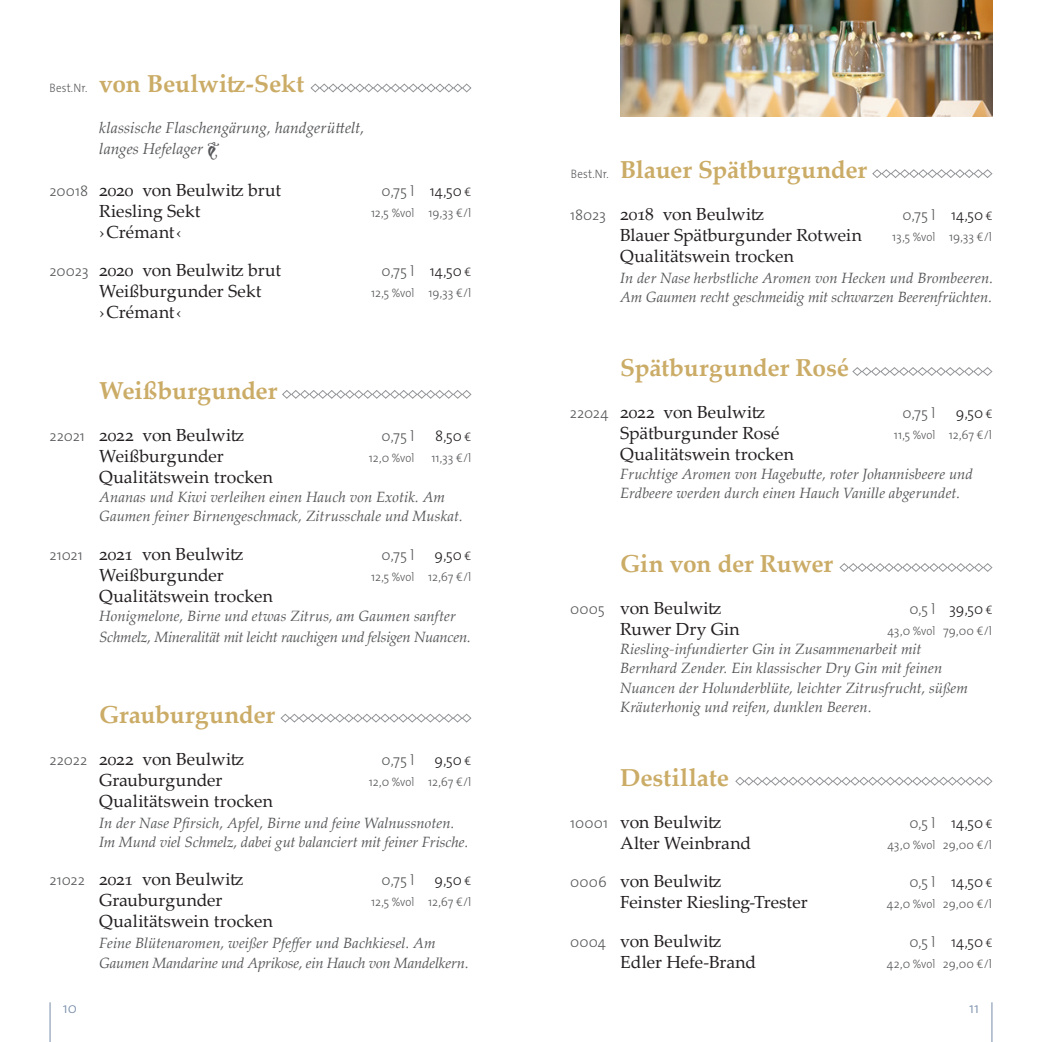
<style>
.page{position:relative;width:1042px;height:1042px;background:#fff}
.page>*{position:absolute;margin:0;border:0;box-sizing:border-box;transform-origin:0 0}
.t1{font:700 24.5px "Palatino Linotype";letter-spacing:-.005em;color:#cbac67}
.t2{font:17.5px "Palatino Linotype";color:#231f20}
.t3{font:italic 15.75px/21px "Palatino Linotype";letter-spacing:.005em;color:#57585a}
.t4{font:italic 14.88px/19.2px "Palatino Linotype";color:#57585a}
.t5{font:300 14.88px "The Mix";letter-spacing:-.01em;color:#231f20}
.t6{font:300 14.88px "The Mix";letter-spacing:.005em;color:#57585a}
.t7{font:300 14.88px "The Mix";color:#778ca9}
.t8{font:300 12.25px "The Mix";color:#57585a}
.s1{font-family:"The Mix";font-weight:300;font-size:12.25px;color:#57585a}
.s2{font-family:"Minion Pro";font-style:normal}
.s3{font-family:"The Mix";font-weight:300;font-size:14.88px;color:#57585a}
.s4{color:#231f20}
.s5{font-size:12.25px;color:#231f20}
.s6{font-size:12.25px}
.s7{color:#57585a}
</style>
<div class="page">
<svg style="left:872px;top:169px;width:121px;height:9px"></svg>
<hr style="left:991px;top:1002px;width:1px;height:40px;background:#778ca9">
<hr style="left:50px;top:1002px;width:1px;height:40px;background:#778ca9">
<svg style="left:735px;top:777px;width:258px;height:9px"></svg>
<svg style="left:310px;top:83px;width:162px;height:10px"></svg>
<img style="left:620px;top:0;width:372px;height:117px">
<svg style="left:280px;top:713px;width:192px;height:10px"></svg>
<svg style="left:282px;top:390px;width:190px;height:9px"></svg>
<svg style="left:839px;top:563px;width:154px;height:9px"></svg>
<svg style="left:852px;top:367px;width:141px;height:9px"></svg>
<h1 class="t1" style="left:50px;top:67px;width:256px"><span class="s1">Best.Nr.</span> von Beulwitz-Sekt</h1>
<p class="t3" style="left:99px;top:116px;width:267px">klassische Flaschengärung, handgerüttelt, langes Hefelager <span class="s2">•</span></p>
<p class="t2" style="left:50px;top:177px;width:233px"><span class="s3">20018</span> 2020 von Beulwitz brut</p>
<p class="t6" style="left:381px;top:183px;width:91px">0,75 l <span class="s4">14,50</span> <span class="s5">€</span></p>
<p class="t2" style="left:99px;top:198px;width:103px">Riesling Sekt</p>
<p class="t8" style="left:371px;top:206px;width:102px">12,5 %vol 19,33 €/l</p>
<p class="t2" style="left:99px;top:219px;width:84px">› Crémant ‹</p>
<p class="t2" style="left:50px;top:258px;width:233px"><span class="s3">20023</span> 2020 von Beulwitz brut</p>
<p class="t6" style="left:381px;top:264px;width:91px">0,75 l <span class="s4">14,50</span> <span class="s5">€</span></p>
<p class="t2" style="left:99px;top:279px;width:164px">Weißburgunder Sekt</p>
<p class="t8" style="left:371px;top:287px;width:102px">12,5 %vol 19,33 €/l</p>
<p class="t2" style="left:99px;top:300px;width:84px">› Crémant ‹</p>
<h1 class="t1" style="left:99px;top:381px;width:180px">Weißburgunder</h1>
<p class="t2" style="left:50px;top:422px;width:196px"><span class="s3">22021</span> 2022 von Beulwitz</p>
<p class="t6" style="left:381px;top:428px;width:34px">0,75 l</p>
<p class="t5" style="left:435px;top:428px;width:38px">8,50 <span class="s6">€</span></p>
<p class="t2" style="left:99px;top:443px;width:126px">Weißburgunder</p>
<p class="t8" style="left:369px;top:451px;width:47px">12,0 %vol</p>
<p class="t8" style="left:431px;top:451px;width:41px">11,33 €/l</p>
<p class="t2" style="left:99px;top:464px;width:175px">Qualitätswein trocken</p>
<p class="t4" style="left:99px;top:488px;width:365px">Ananas und Kiwi verleihen einen Hauch von Exotik. Am<br>Gaumen feiner Birnengeschmack, Zitrusschale und Muskat.</p>
<p class="t2" style="left:50px;top:541px;width:195px"><span class="s3">21021</span> 2021 von Beulwitz</p>
<p class="t6" style="left:381px;top:547px;width:34px">0,75 l</p>
<p class="t5" style="left:435px;top:547px;width:38px">9,50 <span class="s6">€</span></p>
<p class="t2" style="left:99px;top:562px;width:126px">Weißburgunder</p>
<p class="t8" style="left:371px;top:570px;width:102px">12,5 %vol 12,67 €/l</p>
<p class="t2" style="left:99px;top:583px;width:175px">Qualitätswein trocken</p>
<p class="t4" style="left:99px;top:606px;width:373px;line-height:21px">Honigmelone, Birne und etwas Zitrus, am Gaumen sanfter<br>Schmelz, Mineralität mit leicht rauchigen und felsigen Nuancen.</p>
<h1 class="t1" style="left:99px;top:704px;width:177px">Grauburgunder</h1>
<p class="t2" style="left:50px;top:746px;width:196px"><span class="s3">22022</span> 2022 von Beulwitz</p>
<p class="t6" style="left:381px;top:752px;width:34px">0,75 l</p>
<p class="t5" style="left:435px;top:752px;width:38px">9,50 <span class="s6">€</span></p>
<p class="t2" style="left:99px;top:767px;width:125px">Grauburgunder</p>
<p class="t8" style="left:369px;top:775px;width:104px">12,0 %vol 12,67 €/l</p>
<p class="t2" style="left:99px;top:788px;width:175px">Qualitätswein trocken</p>
<p class="t4" style="left:99px;top:812px;width:371px">In der Nase Pfirsich, Apfel, Birne und feine Walnussnoten.<br>Im Mund viel Schmelz, dabei gut balanciert mit feiner Frische.</p>
<p class="t2" style="left:50px;top:867px;width:195px"><span class="s3">21022</span> 2021 von Beulwitz</p>
<p class="t6" style="left:381px;top:873px;width:34px">0,75 l</p>
<p class="t5" style="left:435px;top:873px;width:38px">9,50 <span class="s6">€</span></p>
<p class="t2" style="left:99px;top:888px;width:125px">Grauburgunder</p>
<p class="t8" style="left:371px;top:896px;width:102px">12,5 %vol 12,67 €/l</p>
<p class="t2" style="left:99px;top:909px;width:175px">Qualitätswein trocken</p>
<p class="t4" style="left:99px;top:933px;width:371px">Feine Blütenaromen, weißer Pfeffer und Bachkiesel. Am<br>Gaumen Mandarine und Aprikose, ein Hauch von Mandelkern.</p>
<h1 class="t1" style="left:571px;top:160px;width:298px"><span class="s1">Best.Nr.</span> Blauer Spätburgunder</h1>
<p class="t2" style="left:570px;top:202px;width:195px"><span class="s3">18023</span> 2018 von Beulwitz</p>
<p class="t6" style="left:902px;top:208px;width:92px">0,75 l <span class="s4">14,50</span> <span class="s5">€</span></p>
<p class="t2" style="left:620px;top:223px;width:243px">Blauer Spätburgunder Rotwein</p>
<p class="t8" style="left:892px;top:231px;width:101px">13,5 %vol 19,33 €/l</p>
<p class="t2" style="left:620px;top:244px;width:175px">Qualitätswein trocken</p>
<p class="t4" style="left:620px;top:269px;width:374px">In der Nase herbstliche Aromen von Hecken und Brombeeren.<br>Am Gaumen recht geschmeidig mit schwarzen Beerenfrüchten.</p>
<h1 class="t1" style="left:620px;top:358px;width:230px">Spätburgunder Rosé</h1>
<p class="t2" style="left:570px;top:399px;width:197px"><span class="s3">22024</span> 2022 von Beulwitz</p>
<p class="t6" style="left:902px;top:405px;width:34px">0,75 l</p>
<p class="t5" style="left:956px;top:405px;width:38px">9,50 <span class="s6">€</span></p>
<p class="t2" style="left:620px;top:420px;width:161px">Spätburgunder Rosé</p>
<p class="t8" style="left:894px;top:429px;width:100px">11,5 %vol 12,67 €/l</p>
<p class="t2" style="left:620px;top:441px;width:175px">Qualitätswein trocken</p>
<p class="t4" style="left:620px;top:464px;width:354px">Fruchtige Aromen von Hagebutte, roter Johannisbeere und<br>Erdbeere werden durch einen Hauch Vanille abgerundet.</p>
<h1 class="t1" style="left:620px;top:554px;width:214px">Gin von der Ruwer</h1>
<p class="t2" style="left:570px;top:595px;width:153px"><span class="s3">0005</span> von Beulwitz</p>
<p class="t5" style="left:909px;top:601px;width:85px"><span class="s7">0,5 l</span> 39,50 <span class="s6">€</span></p>
<p class="t2" style="left:620px;top:616px;width:121px">Ruwer Dry Gin</p>
<p class="t8" style="left:887px;top:625px;width:106px">43,0 %vol 79,00 €/l</p>
<p class="t4" style="left:620px;top:639px;width:349px">Riesling-infundierter Gin in Zusammenarbeit mit Bernhard Zender. Ein klassischer Dry Gin mit feinen Nuancen der Holunderblüte, leichter Zitrusfrucht, süßem Kräuterhonig und reifen, dunklen Beeren.</p>
<h1 class="t1" style="left:620px;top:767px;width:110px">Destillate</h1>
<p class="t2" style="left:570px;top:809px;width:153px"><span class="s3">10001</span> von Beulwitz</p>
<p class="t5" style="left:909px;top:815px;width:85px"><span class="s7">0,5 l</span> 14,50 <span class="s6">€</span></p>
<p class="t2" style="left:620px;top:830px;width:132px">Alter Weinbrand</p>
<p class="t8" style="left:887px;top:838px;width:106px">43,0 %vol 29,00 €/l</p>
<p class="t2" style="left:570px;top:868px;width:153px"><span class="s3">0006</span> von Beulwitz</p>
<p class="t5" style="left:909px;top:874px;width:85px"><span class="s7">0,5 l</span> 14,50 <span class="s6">€</span></p>
<p class="t2" style="left:620px;top:889px;width:189px">Feinster Riesling-Trester</p>
<p class="t8" style="left:887px;top:898px;width:107px">42,0 %vol 29,00 €/l</p>
<p class="t2" style="left:570px;top:928px;width:153px"><span class="s3">0004</span> von Beulwitz</p>
<p class="t5" style="left:909px;top:934px;width:85px"><span class="s7">0,5 l</span> 14,50 <span class="s6">€</span></p>
<p class="t2" style="left:620px;top:949px;width:137px">Edler Hefe-Brand</p>
<p class="t8" style="left:887px;top:957px;width:107px">42,0 %vol 29,00 €/l</p>
<p class="t7" style="left:63px;top:1001px;width:16px">10</p>
<p class="t7" style="left:969px;top:1001px;width:11px">11</p>
</div>
